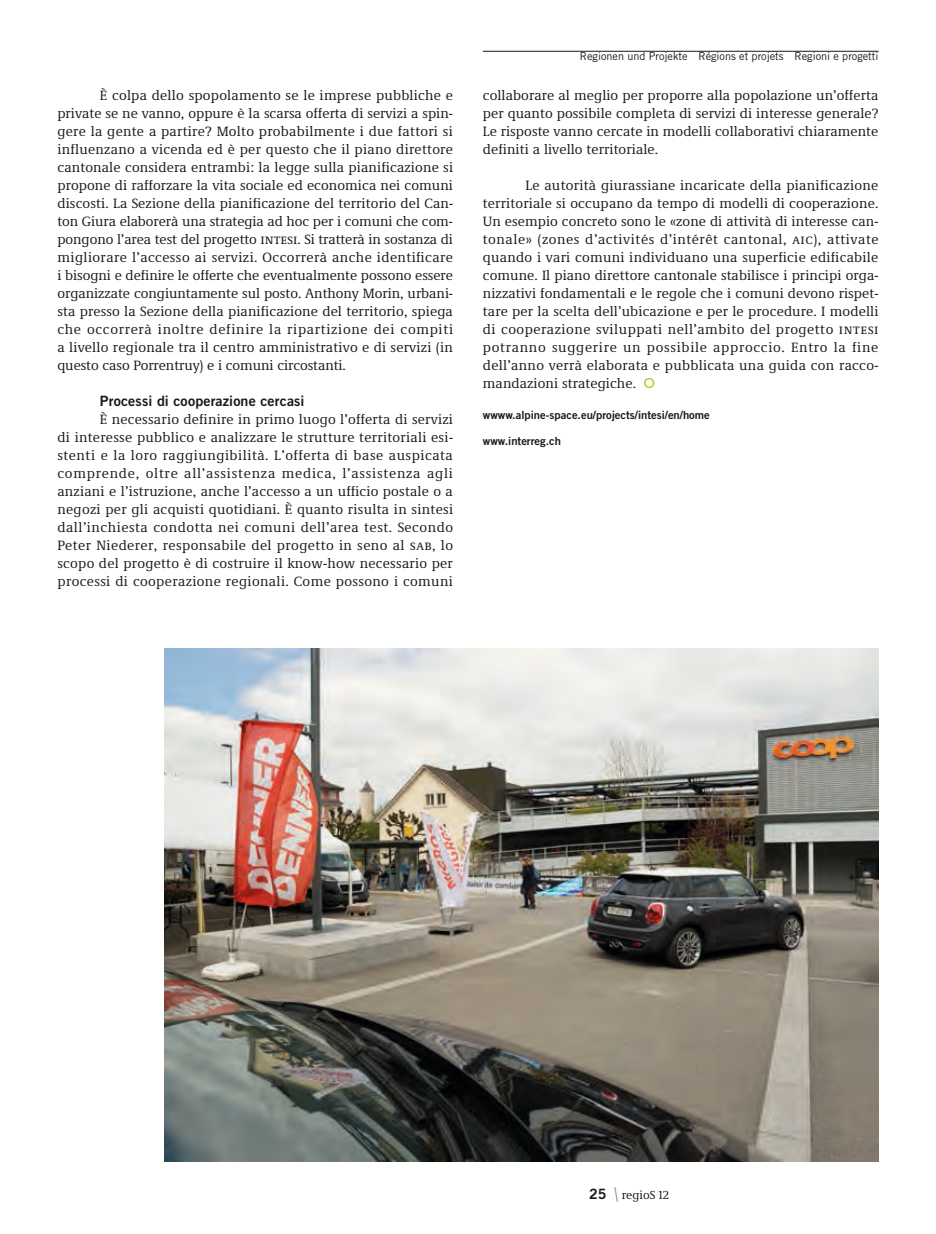
<style>
.page{position:relative;width:936px;height:1234px;background:#fff}
.page>*{position:absolute;margin:0;border:0;box-sizing:border-box;transform-origin:0 0}
.t1{font:14.25px "Trade Gothic Bold Two";letter-spacing:.01em;color:#1a181c}
.t2{font:13.8px/18px "Demos Next Pro";letter-spacing:.005em;color:#1a181c;text-align:justify}
.t3{font:12px "Demos Next Pro";color:#1a181c}
.t4{font:11.25px "Trade Gothic Bold Two";color:#1a181c}
.t5{font:10.8px "Trade Gothic";color:#1a181c}
.s1{font-family:"Zine Sans Display OT";font-size:15px;color:#b7c00c}
.s2{font-family:"Trade Gothic Bold Two";font-size:14.25px}
.s3{font-size:15px;color:#87898a}
</style>
<div class="page">
<hr style="left:483px;top:51px;width:395px;height:1px;background:#1a181c">
<img style="left:164px;top:648px;width:714px;height:513px">
<p class="t2" style="left:57px;top:85px;width:397px;text-indent:43px">È colpa dello spopolamento se le imprese pubbliche e private se ne vanno, oppure è la scarsa offerta di servizi a spin&shy;gere la gente a partire? Molto probabilmente i due fattori si influenzano a vicenda ed è per questo che il piano direttore cantonale considera entrambi: la legge sulla pianificazione si propone di rafforzare la vita sociale ed economica nei comuni discosti. La Sezione della pianificazione del territorio del Can&shy;ton Giura elaborerà una strategia ad hoc per i comuni che com&shy;pongono l’area test del progetto intesi. Si tratterà in sostanza di migliorare l’accesso ai servizi. Occorrerà anche identificare i bisogni e definire le offerte che eventualmente possono essere organizzate congiuntamente sul posto. Anthony Morin, urbani&shy;sta presso la Sezione della pianificazione del territorio, spiega che occorrerà inoltre definire la ripartizione dei compiti a livello regionale tra il centro amministrativo e di servizi (in questo caso Porrentruy) e i comuni circostanti.</p>
<p class="t1" style="left:100px;top:392px;width:206px">Processi di cooperazione cercasi</p>
<p class="t2" style="left:57px;top:409px;width:397px;text-indent:43px">È necessario definire in primo luogo l’offerta di servizi di interesse pubblico e analizzare le strutture territoriali esi&shy;stenti e la loro raggiungibilità. L’offerta di base auspicata comprende, oltre all’assistenza medica, l’assistenza agli anziani e l’istruzione, anche l’accesso a un ufficio postale o a negozi per gli acquisti quotidiani. È quanto risulta in sintesi dall’inchiesta condotta nei comuni dell’area test. Secondo Peter Niederer, responsabile del progetto in seno al sab, lo scopo del progetto è di costruire il know-how necessario per processi di cooperazione regionali. Come possono i comuni</p>
<p class="t5" style="left:580px;top:49px;width:300px">Regionen und Projekte Régions et projets Regioni e progetti</p>
<p class="t2" style="left:483px;top:85px;width:397px">collaborare al meglio per proporre alla popolazione un’offerta per quanto possibile completa di servizi di interesse generale?<br>Le risposte vanno cercate in modelli collaborativi chiaramente definiti a livello territoriale.</p>
<p class="t2" style="left:483px;top:175px;width:397px;text-indent:43px">Le autorità giurassiane incaricate della pianificazione territoriale si occupano da tempo di modelli di cooperazione.<br>Un esempio concreto sono le «zone di attività di interesse can&shy;tonale» (zones d’activités d’intérêt cantonal, aic), attivate quando i vari comuni individuano una superficie edificabile comune. Il piano direttore cantonale stabilisce i principi orga&shy;nizzativi fondamentali e le regole che i comuni devono rispet&shy;tare per la scelta dell’ubicazione e per le procedure. I modelli di cooperazione sviluppati nell’ambito del progetto intesi potranno suggerire un possibile approccio. Entro la fine dell’anno verrà elaborata e pubblicata una guida con racco&shy;mandazioni strategiche. <span class="s1">◯</span></p>
<p class="t4" style="left:483px;top:408px;width:228px">wwww.alpine-space.eu/projects/intesi/en/home</p>
<p class="t4" style="left:483px;top:434px;width:80px">www.interreg.ch</p>
<p class="t3" style="left:589px;top:1185px;width:81px"><span class="s2">25</span> <span class="s3">\</span> regioS 12</p>
</div>
